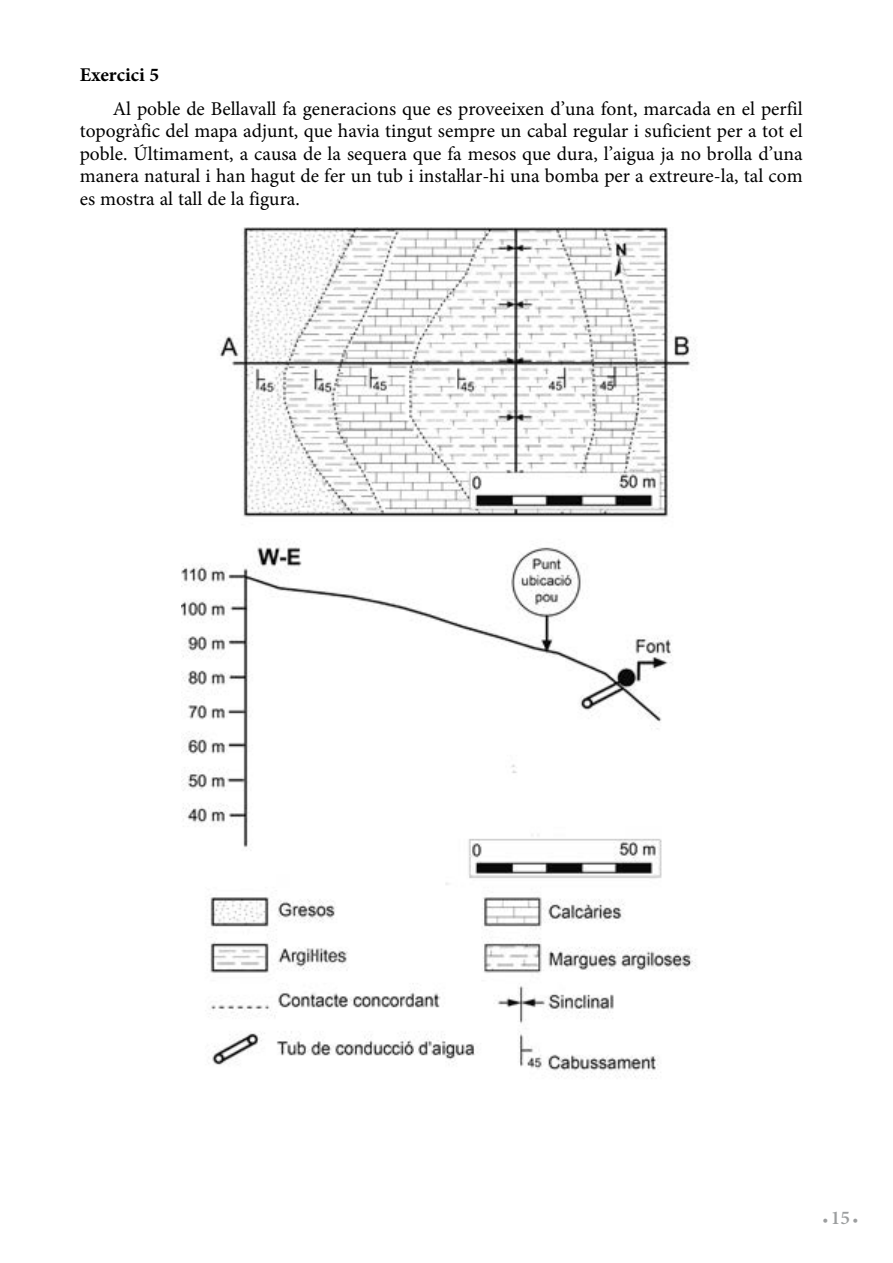
<style>
.page{position:relative;width:893px;height:1263px;background:#fff}
.page>*{position:absolute;margin:0;border:0;box-sizing:border-box;transform-origin:0 0}
.t1{font:19.5px/22.5px "Minion Pro";color:#000;text-align:justify}
.t2{font:700 19.5px "Minion Pro";color:#000}
.t3{font:600 15px "Minion Pro";color:#9c9e9f}
.s1{font-size:19.5px}
</style>
<div class="page">
<img style="left:181px;top:227px;width:515px;height:852px">
<h3 class="t2" style="left:80px;top:61px;width:81px">Exercici 5</h3>
<p class="t1" style="left:80px;top:97px;width:724px;text-indent:33px">Al poble de Bellavall fa generacions que es proveeixen d’una font, marcada en el perfil topogràfic del mapa adjunt, que havia tingut sempre un cabal regular i suficient per a tot el poble. Últimament, a causa de la sequera que fa mesos que dura, l’aigua ja no brolla d’una manera natural i han hagut de fer un tub i instaŀlar-hi una bomba per a extreure-la, tal com es mostra al tall de la figura.</p>
<p class="t3" style="left:822px;top:1209px;width:38px">• <span class="s1">15</span> •</p>
</div>
